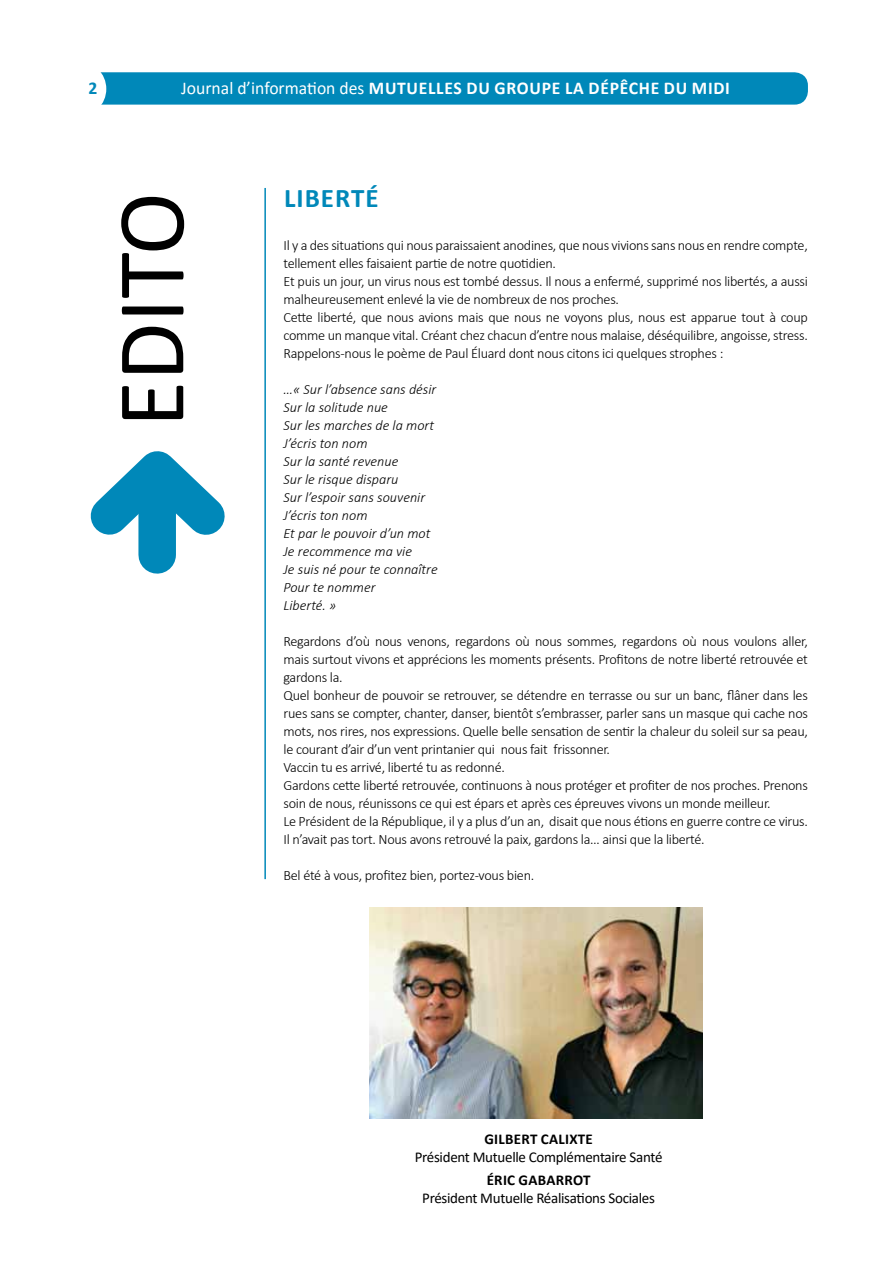
<style>
.page{position:relative;width:893px;height:1263px;background:#fff}
.page>*{position:absolute;margin:0;border:0;box-sizing:border-box;transform-origin:0 0}
.t1{font:96.75px "Calibri";color:#000}
.t2{font:700 27px "Calibri";letter-spacing:.04em;color:#0088b9}
.t3{font:700 18px "Calibri";letter-spacing:.04em;color:#fff}
.t4{font:700 18px "Calibri";color:#0088b9}
.t5{font:15px "Calibri";letter-spacing:-.02em;color:#000}
.t6{font:700 15px "Calibri";letter-spacing:.02em;color:#000}
.t7{font:300 14.25px/18px "Calibri";letter-spacing:-.02em;color:#000}
.t8{font:italic 300 14.25px/18px "Calibri";color:#000}
.s1{font-weight:400}
</style>
<div class="page">
<img style="left:369px;top:907px;width:333px;height:212px">
<div style="left:101px;top:72px;width:707px;height:33px;background:#0088b9"></div>
<hr style="left:264px;top:188px;width:2px;height:691px;background:#0088b9">
<div style="left:50px;top:61px;width:56px;height:56px;background:#fff;border-radius:50%"></div>
<svg style="left:90px;top:451px;width:135px;height:118px"></svg>
<p class="t4" style="left:89px;top:75px;width:10px">2</p>
<p class="t3" style="left:181px;top:75px;width:550px"><span class="s1">Journal d’information des</span> MUTUELLES DU GROUPE LA DÉPÊCHE DU MIDI</p>
<h1 class="t1" style="left:84px;top:427px;width:236px;rotate:-90deg">EDITO</h1>
<h2 class="t2" style="left:284px;top:179px;width:96px">LIBERTÉ</h2>
<p class="t7" style="left:283px;top:236px;width:526px">Il y a des situations qui nous paraissaient anodines, que nous vivions sans nous en rendre compte, tellement elles faisaient partie de notre quotidien.<br>Et puis un jour, un virus nous est tombé dessus. Il nous a enfermé, supprimé nos libertés, a aussi malheureusement enlevé la vie de nombreux de nos proches.<br>Cette liberté, que nous avions mais que nous ne voyons plus, nous est apparue tout à coup comme un manque vital. Créant chez chacun d’entre nous malaise, déséquilibre, angoisse, stress.<br>Rappelons-nous le poème de Paul Éluard dont nous citons ici quelques strophes :</p>
<p class="t8" style="left:283px;top:380px;width:156px">…« Sur l’absence sans désir<br>Sur la solitude nue<br>Sur les marches de la mort<br>J’écris ton nom<br>Sur la santé revenue<br>Sur le risque disparu<br>Sur l’espoir sans souvenir<br>J’écris ton nom<br>Et par le pouvoir d’un mot<br>Je recommence ma vie<br>Je suis né pour te connaître<br>Pour te nommer<br>Liberté. »</p>
<p class="t7" style="left:283px;top:632px;width:526px">Regardons d’où nous venons, regardons où nous sommes, regardons où nous voulons aller, mais surtout vivons et apprécions les moments présents. Profitons de notre liberté retrouvée et gardons la.<br>Quel bonheur de pouvoir se retrouver, se détendre en terrasse ou sur un banc, flâner dans les rues sans se compter, chanter, danser, bientôt s’embrasser, parler sans un masque qui cache nos mots, nos rires, nos expressions. Quelle belle sensation de sentir la chaleur du soleil sur sa peau, le courant d’air d’un vent printanier qui nous fait frissonner.<br>Vaccin tu es arrivé, liberté tu as redonné.<br>Gardons cette liberté retrouvée, continuons à nous protéger et profiter de nos proches. Prenons soin de nous, réunissons ce qui est épars et après ces épreuves vivons un monde meilleur.<br>Le Président de la République, il y a plus d’un an, disait que nous étions en guerre contre ce virus.<br>Il n’avait pas tort. Nous avons retrouvé la paix, gardons la… ainsi que la liberté.</p>
<p class="t7" style="left:283px;top:866px;width:252px">Bel été à vous, profitez bien, portez-vous bien.</p>
<p class="t6" style="left:484px;top:1128px;width:108px">GILBERT CALIXTE</p>
<p class="t5" style="left:415px;top:1146px;width:249px">Président Mutuelle Complémentaire Santé</p>
<p class="t6" style="left:487px;top:1169px;width:103px">ÉRIC GABARROT</p>
<p class="t5" style="left:422px;top:1187px;width:234px">Président Mutuelle Réalisations Sociales</p>
</div>
